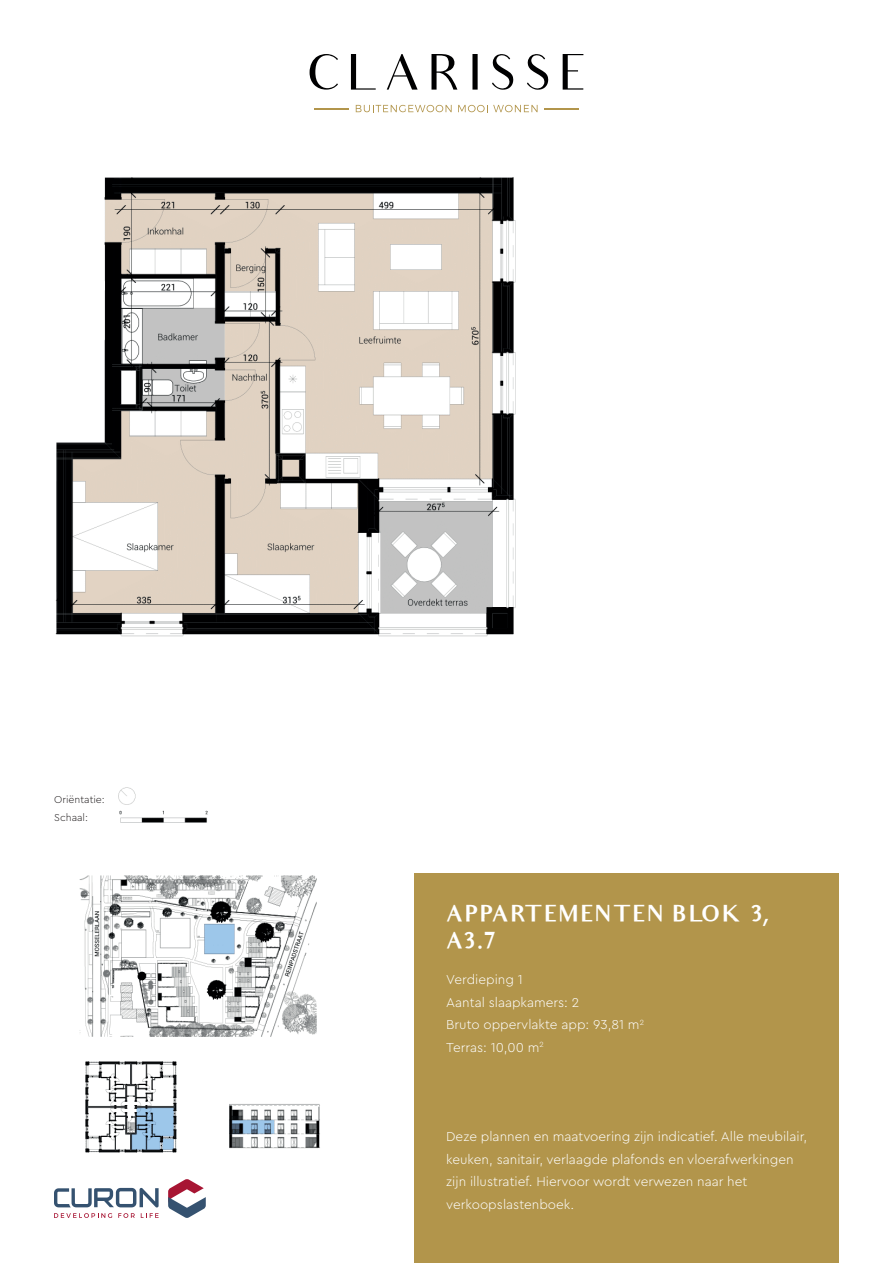
<style>
.page{position:relative;width:893px;height:1263px;background:#fff}
.page>*{position:absolute;margin:0;border:0;box-sizing:border-box;transform-origin:0 0}
.t1{font:700 21.75px/27px "Audrey";letter-spacing:.075em;color:#fff}
.t2{font:300 13.5px/22.5px "Cera Pro";color:#fff}
.t3{font:300 10.5px/18.3px "Cera Pro";color:#231f20}
</style>
<div class="page">
<img style="left:79px;top:873px;width:348px;height:280px">
<div style="left:414px;top:874px;width:425px;height:389px;background:#b2954b"></div>
<svg style="left:310px;top:54px;width:28px;height:36px"></svg>
<svg style="left:351px;top:54px;width:25px;height:36px"></svg>
<svg style="left:387px;top:54px;width:31px;height:36px"></svg>
<svg style="left:431px;top:54px;width:26px;height:36px"></svg>
<svg style="left:472px;top:54px;width:6px;height:36px"></svg>
<svg style="left:492px;top:54px;width:21px;height:36px"></svg>
<svg style="left:527px;top:54px;width:21px;height:36px"></svg>
<svg style="left:563px;top:54px;width:20px;height:36px"></svg>
<svg style="left:356px;top:105px;width:96px;height:7px"></svg>
<svg style="left:458px;top:105px;width:80px;height:7px"></svg>
<hr style="left:314px;top:108px;width:35px;height:1px;background:#b2954b">
<hr style="left:544px;top:108px;width:35px;height:1px;background:#b2954b">
<img style="left:55px;top:177px;width:461px;height:460px">
<img style="left:118px;top:787px;width:90px;height:36px">
<svg style="left:168px;top:1179px;width:38px;height:39px"></svg>
<svg style="left:54px;top:1213px;width:58px;height:5px"></svg>
<svg style="left:118px;top:1213px;width:17px;height:5px"></svg>
<svg style="left:141px;top:1213px;width:18px;height:5px"></svg>
<svg style="left:54px;top:1188px;width:105px;height:19px"></svg>
<p class="t3" style="left:54px;top:790px;width:52px">Oriëntatie:<br>Schaal:</p>
<h1 class="t1" style="left:446px;top:901px;width:325px">APPART EMENT EN BLOK 3,<br>A3.7</h1>
<p class="t2" style="left:446px;top:968px;width:199px">Verdieping 1<br>Aantal slaapkamers: 2<br>Bruto oppervlakte app: 93,81 m<sup>2<br></sup>Terras: 10,00 m<sup>2</sup></p>
<p class="t2" style="left:446px;top:1125px;width:362px">Deze plannen en maatvoering zijn indicatief. Alle meubilair, keuken, sanitair, verlaagde plafonds en vloerafwerkingen zijn illustratief. Hiervoor wordt verwezen naar het verkoopslastenboek.</p>
</div>
